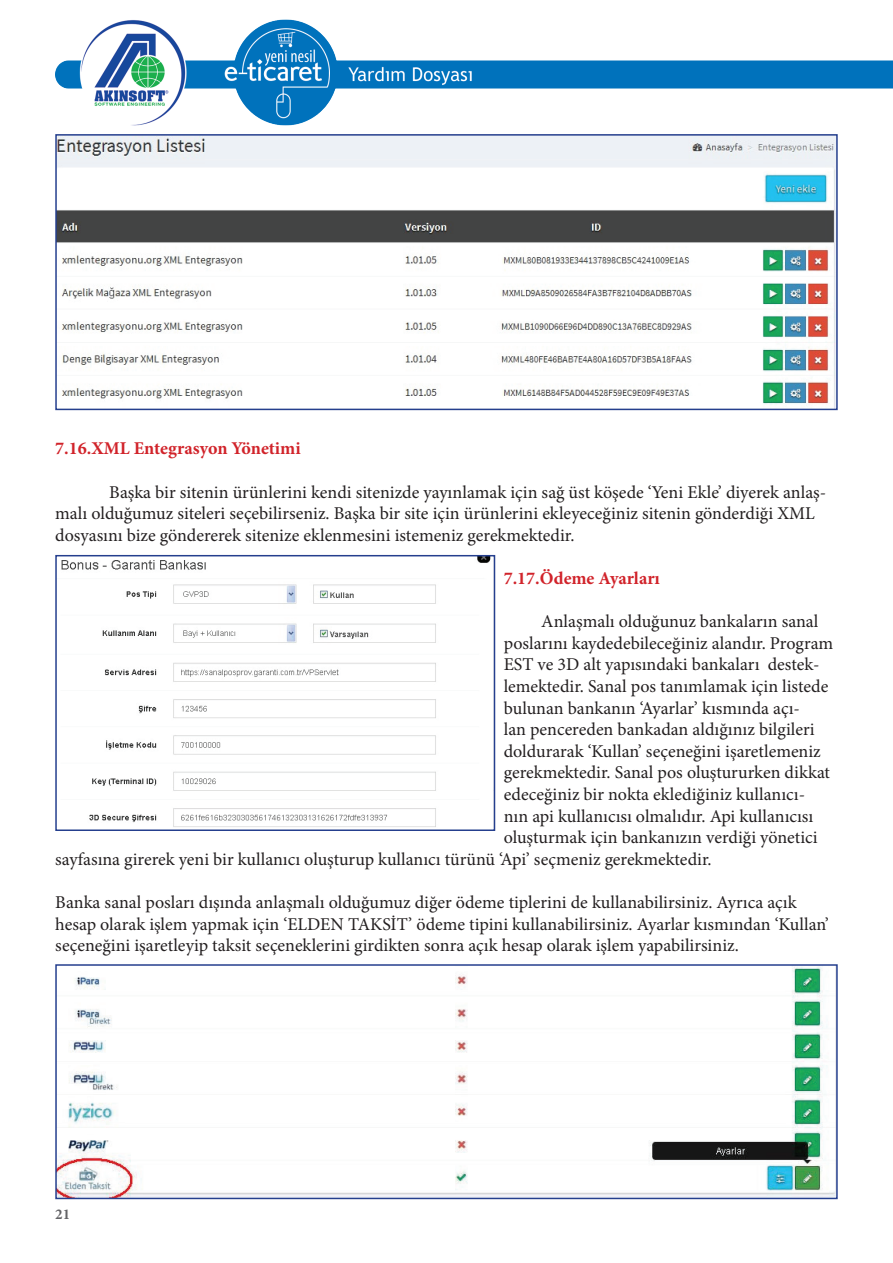
<style>
.page{position:relative;width:893px;height:1263px;background:#fff}
.page>*{position:absolute;margin:0;border:0;box-sizing:border-box;transform-origin:0 0}
.t1{font:18px/21.6px "Minion Pro";color:#231f20}
.t2{font:700 18px "Minion Pro";color:#d1232a}
.t3{font:700 15px "Minion Pro";color:#636366}
</style>
<div class="page">
<img style="left:55px;top:19px;width:838px;height:107px">
<img style="left:58px;top:137px;width:777px;height:270px">
<div style="left:55px;top:134px;width:783px;height:276px;border:2px solid #253f8e"></div>
<img style="left:61px;top:558px;width:430px;height:269px">
<div style="left:55px;top:555px;width:440px;height:276px;border:2px solid #253f8e"></div>
<img style="left:58px;top:967px;width:777px;height:229px">
<div style="left:55px;top:964px;width:783px;height:235px;border:2px solid #253f8e"></div>
<p class="t2" style="left:55px;top:436px;width:247px">7.16.XML Entegrasyon Yönetimi</p>
<p class="t1" style="left:55px;top:481px;width:772px;text-indent:54px">Başka bir sitenin ürünlerini kendi sitenizde yayınlamak için sağ üst köşede ‘Yeni Ekle’ diyerek anlaş&shy;malı olduğumuz siteleri seçebilirseniz. Başka bir site için ürünlerini ekleyeceğiniz sitenin gönderdiği XML dosyasını bize göndererek sitenize eklenmesini istemeniz gerekmektedir.</p>
<p class="t2" style="left:504px;top:566px;width:158px">7.17.Ödeme Ayarları</p>
<p class="t1" style="left:541px;top:611px;width:279px">Anlaşmalı olduğunuz bankaların sanal</p>
<p class="t1" style="left:504px;top:632px;width:331px">poslarını kaydedebileceğiniz alandır. Program</p>
<p class="t1" style="left:504px;top:654px;width:317px">EST ve 3D alt yapısındaki bankaları destek-</p>
<p class="t1" style="left:504px;top:675px;width:326px">lemektedir. Sanal pos tanımlamak için listede</p>
<p class="t1" style="left:504px;top:697px;width:298px">bulunan bankanın ‘Ayarlar’ kısmında açı-</p>
<p class="t1" style="left:504px;top:719px;width:312px">lan pencereden bankadan aldığınız bilgileri</p>
<p class="t1" style="left:504px;top:740px;width:319px">doldurarak ‘Kullan’ seçeneğini işaretlemeniz</p>
<p class="t1" style="left:504px;top:762px;width:328px">gerekmektedir. Sanal pos oluştururken dikkat</p>
<p class="t1" style="left:504px;top:783px;width:303px">edeceğiniz bir nokta eklediğiniz kullanıcı-</p>
<p class="t1" style="left:504px;top:805px;width:311px">nın api kullanıcısı olmalıdır. Api kullanıcısı</p>
<p class="t1" style="left:504px;top:827px;width:315px">oluşturmak için bankanızın verdiği yönetici</p>
<p class="t1" style="left:55px;top:848px;width:658px">sayfasına girerek yeni bir kullanıcı oluşturup kullanıcı türünü ‘Api’ seçmeniz gerekmektedir.</p>
<p class="t1" style="left:55px;top:891px;width:775px">Banka sanal posları dışında anlaşmalı olduğumuz diğer ödeme tiplerini de kullanabilirsiniz. Ayrıca açık hesap olarak işlem yapmak için ‘ELDEN TAKSİT’ ödeme tipini kullanabilirsiniz. Ayarlar kısmından ‘Kullan’ seçeneğini işaretleyip taksit seçeneklerini girdikten sonra açık hesap olarak işlem yapabilirsiniz.</p>
<p class="t3" style="left:55px;top:1203px;width:16px">21</p>
</div>
